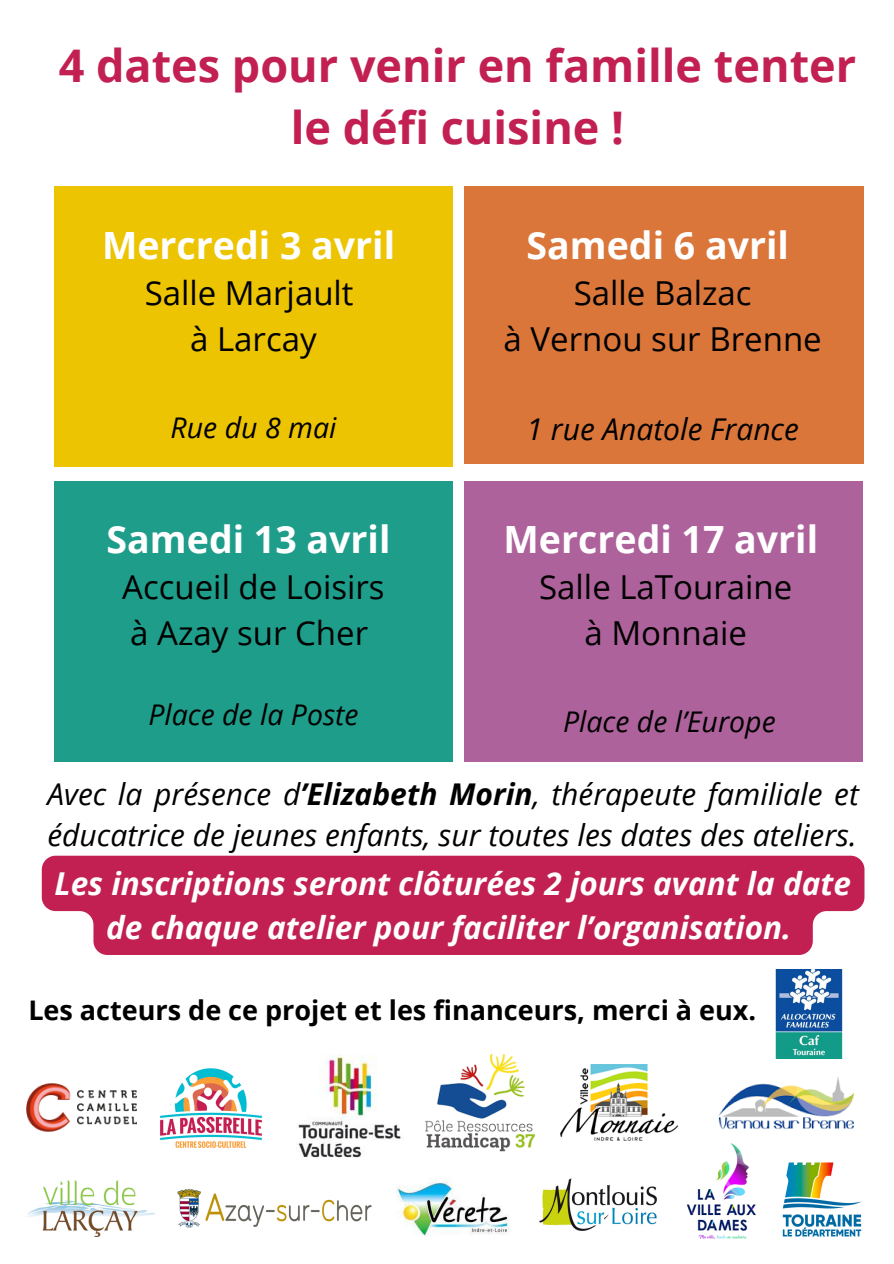
<style>
.page{position:relative;width:894px;height:1264px;background:#fff}
.page>*{position:absolute;margin:0;border:0;box-sizing:border-box;transform-origin:0 0}
.t1{font:700 45px/61.8px "Open Sans";color:#c22052;text-align:center}
.t2{font:700 37.5px "Open Sans";color:#fff}
.t3{font:33px/46.2px "Open Sans";color:#000;text-align:center}
.t4{font:italic 700 31.5px/43.8px "Open Sans";color:#fff;text-align:center}
.t5{font:italic 30px/41.7px "Open Sans";color:#000}
.t6{font:italic 28.5px "Open Sans";color:#000}
.t7{font:700 27px "Open Sans";color:#000}
.s1{font-weight:700}
</style>
<div class="page">
<div style="left:54px;top:186px;width:398px;height:280px;background:#edc402"></div>
<div style="left:463px;top:186px;width:399px;height:277px;background:#da7639"></div>
<div style="left:463px;top:481px;width:399px;height:280px;background:#ae629c"></div>
<div style="left:54px;top:481px;width:398px;height:280px;background:#1e9d8a"></div>
<img style="left:160px;top:1068px;width:102px;height:80px">
<img style="left:396px;top:1177px;width:113px;height:59px">
<img style="left:26px;top:1083px;width:111px;height:49px">
<img style="left:298px;top:1054px;width:103px;height:104px">
<img style="left:26px;top:1180px;width:129px;height:55px">
<img style="left:718px;top:1030px;width:137px;height:100px">
<img style="left:782px;top:1162px;width:80px;height:75px">
<img style="left:539px;top:1178px;width:118px;height:53px">
<img style="left:425px;top:1054px;width:111px;height:98px">
<img style="left:560px;top:1064px;width:117px;height:76px">
<img style="left:177px;top:1189px;width:195px;height:39px">
<img style="left:775px;top:969px;width:66px;height:89px">
<img style="left:665px;top:1136px;width:91px;height:103px">
<div style="left:42px;top:855px;width:822px;height:100px;background:#c22052"></div>
<p class="t1" style="left:59px;top:33px;width:798px">4 dates pour venir en famille tenter le défi cuisine !</p>
<p class="t2" style="left:102px;top:219px;width:294px">Mercredi 3 avril</p>
<p class="t3" style="left:145px;top:269px;width:210px">Salle Marjault à Larcay</p>
<p class="t6" style="left:170px;top:407px;width:167px">Rue du 8 mai</p>
<p class="t2" style="left:107px;top:512px;width:285px">Samedi 13 avril</p>
<p class="t3" style="left:122px;top:563px;width:264px;text-align:left">Accueil de Loisirs à Azay sur Cher</p>
<p class="t6" style="left:148px;top:694px;width:211px">Place de la Poste</p>
<p class="t2" style="left:526px;top:219px;width:264px">Samedi 6 avril</p>
<p class="t3" style="left:503px;top:269px;width:319px">Salle Balzac<br>à Vernou sur Brenne</p>
<p class="t5" style="left:526px;top:407px;width:274px">1 rue Anatole France</p>
<p class="t2" style="left:503px;top:512px;width:316px">Mercredi 17 avril</p>
<p class="t3" style="left:539px;top:563px;width:255px">Salle LaTouraine à Monnaie</p>
<p class="t6" style="left:563px;top:701px;width:214px">Place de l’Europe</p>
<p class="t5" style="left:47px;top:772px;width:812px">Avec la présence d<span class="s1">’Elizabeth Morin</span>, thérapeute familiale et éducatrice de jeunes enfants, sur toutes les dates des ateliers.</p>
<p class="t4" style="left:54px;top:860px;width:798px">Les inscriptions seront clôturées 2 jours avant la date de chaque atelier pour faciliter l’organisation.</p>
<p class="t7" style="left:28px;top:991px;width:729px">Les acteurs de ce projet et les financeurs, merci à eux.</p>
</div>
